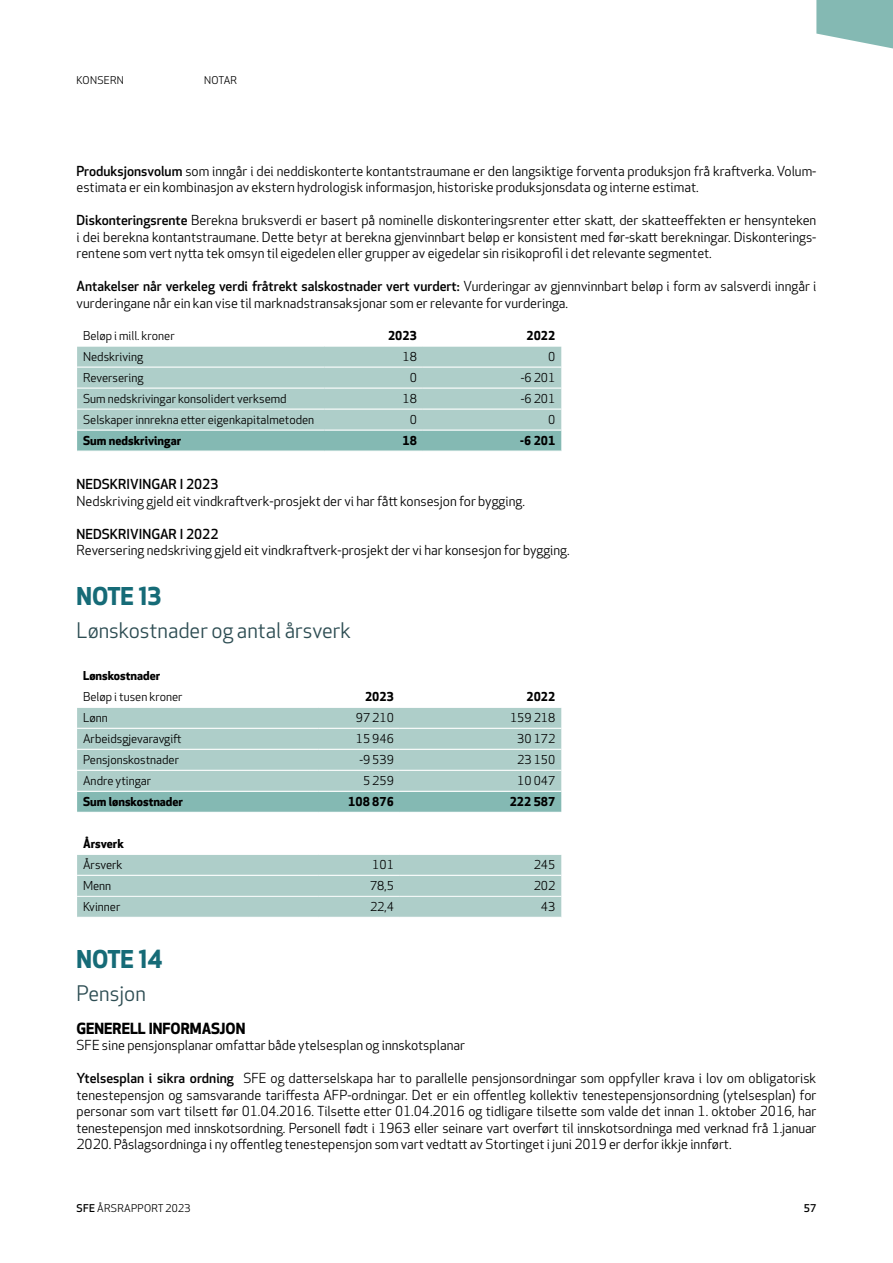
<style>
.page{position:relative;width:893px;height:1263px;background:#fff}
.page>*{position:absolute;margin:0;border:0;box-sizing:border-box;transform-origin:0 0}
.t1{font:700 24px "Apex New";color:#166b77}
.t2{font:21px "Apex New";color:#2d4d53}
.t3{font:700 15px "Apex New";color:#000}
.t4{font:13.5px/16.5px "Apex New";color:#000}
.t5{font:500 13.5px "Apex New";color:#000}
.t6{font:12px "Apex New";color:#000}
.t7{font:700 12px "Apex New";color:#000}
.t8{font:10.5px "Apex New";letter-spacing:.025em;color:#000}
.t9{font:500 10.5px "Apex New";color:#000}
.s1{font-weight:500}
</style>
<div class="page">
<svg style="left:816px;top:0;width:77px;height:49px"></svg>
<svg style="left:77px;top:347px;width:484px;height:104px;background:#a7cbc5"></svg>
<hr style="left:77px;top:367px;width:248px;height:1px;background:#fff">
<hr style="left:325px;top:367px;width:98px;height:1px;background:#fff">
<hr style="left:423px;top:367px;width:138px;height:1px;background:#fff">
<hr style="left:77px;top:388px;width:248px;height:1px;background:#fff">
<hr style="left:325px;top:388px;width:98px;height:1px;background:#fff">
<hr style="left:423px;top:388px;width:138px;height:1px;background:#fff">
<hr style="left:77px;top:409px;width:248px;height:1px;background:#fff">
<hr style="left:325px;top:409px;width:98px;height:1px;background:#fff">
<hr style="left:423px;top:409px;width:138px;height:1px;background:#fff">
<hr style="left:77px;top:430px;width:248px;height:1px;background:#fff">
<hr style="left:325px;top:430px;width:98px;height:1px;background:#fff">
<hr style="left:423px;top:430px;width:138px;height:1px;background:#fff">
<svg style="left:77px;top:708px;width:484px;height:209px;fill:#aecec9"></svg>
<div style="left:77px;top:792px;width:484px;height:20px;background:#84b9b3"></div>
<hr style="left:77px;top:728px;width:242px;height:1px;background:#fff">
<hr style="left:319px;top:728px;width:81px;height:1px;background:#fff">
<hr style="left:400px;top:728px;width:161px;height:1px;background:#fff">
<hr style="left:77px;top:749px;width:242px;height:1px;background:#fff">
<hr style="left:319px;top:749px;width:81px;height:1px;background:#fff">
<hr style="left:400px;top:749px;width:161px;height:1px;background:#fff">
<hr style="left:77px;top:770px;width:242px;height:1px;background:#fff">
<hr style="left:319px;top:770px;width:81px;height:1px;background:#fff">
<hr style="left:400px;top:770px;width:161px;height:1px;background:#fff">
<hr style="left:77px;top:875px;width:242px;height:1px;background:#fff">
<hr style="left:319px;top:875px;width:81px;height:1px;background:#fff">
<hr style="left:400px;top:875px;width:161px;height:1px;background:#fff">
<hr style="left:77px;top:791px;width:242px;height:1px;background:#fff">
<hr style="left:319px;top:791px;width:81px;height:1px;background:#fff">
<hr style="left:400px;top:791px;width:161px;height:1px;background:#fff">
<hr style="left:77px;top:812px;width:242px;height:1px;background:#fff">
<hr style="left:319px;top:812px;width:81px;height:1px;background:#fff">
<hr style="left:400px;top:812px;width:162px;height:1px;background:#fff">
<hr style="left:77px;top:854px;width:242px;height:1px;background:#fff">
<hr style="left:319px;top:854px;width:81px;height:1px;background:#fff">
<hr style="left:400px;top:854px;width:162px;height:1px;background:#fff">
<hr style="left:77px;top:896px;width:242px;height:1px;background:#fff">
<hr style="left:319px;top:896px;width:81px;height:1px;background:#fff">
<hr style="left:400px;top:896px;width:161px;height:1px;background:#fff">
<p class="t8" style="left:77px;top:74px;width:49px">KONSERN</p>
<p class="t8" style="left:204px;top:74px;width:34px">NOTAR</p>
<p class="t4" style="left:77px;top:162px;width:741px"><span class="s1">Produksjonsvolum</span> som inngår i dei neddiskonterte kontantstraumane er den langsiktige forventa produksjon frå kraftverka. Volum&shy;estimata er ein kombinasjon av ekstern hydrologisk informasjon, historiske produksjonsdata og interne estimat.</p>
<p class="t4" style="left:77px;top:212px;width:741px;text-align:justify"><span class="s1">Diskonteringsrente</span> Berekna bruksverdi er basert på nominelle diskonteringsrenter etter skatt, der skatteeffekten er hensynteken i dei berekna kontantstraumane. Dette betyr at berekna gjenvinnbart beløp er konsistent med før-skatt berekningar. Diskonterings&shy;rentene som vert nytta tek omsyn til eigedelen eller grupper av eigedelar sin risikoprofil i det relevante segmentet.</p>
<p class="t4" style="left:77px;top:278px;width:741px"><span class="s1">Antakelser når verkeleg verdi fråtrekt salskostnader vert vurdert:</span> Vurderingar av gjennvinnbart beløp i form av salsverdi inngår i vurderingane når ein kan vise til marknadstransaksjonar som er relevante for vurderinga.</p>
<p class="t6" style="left:83px;top:328px;width:93px">Beløp i mill. kroner</p>
<p class="t7" style="left:388px;top:327px;width:30px">2023</p>
<p class="t7" style="left:526px;top:327px;width:30px">2022</p>
<p class="t6" style="left:83px;top:349px;width:62px">Nedskriving</p>
<p class="t6" style="left:402px;top:349px;width:16px">18</p>
<p class="t6" style="left:548px;top:349px;width:9px">0</p>
<p class="t6" style="left:83px;top:370px;width:62px">Reversering</p>
<p class="t6" style="left:410px;top:370px;width:9px">0</p>
<p class="t6" style="left:521px;top:370px;width:36px">-6 201</p>
<p class="t6" style="left:83px;top:391px;width:205px">Sum nedskrivingar konsolidert verksemd</p>
<p class="t6" style="left:402px;top:391px;width:16px">18</p>
<p class="t6" style="left:521px;top:391px;width:36px">-6 201</p>
<p class="t6" style="left:83px;top:412px;width:233px">Selskaper innrekna etter eigenkapitalmetoden</p>
<p class="t6" style="left:410px;top:412px;width:9px">0</p>
<p class="t6" style="left:548px;top:412px;width:9px">0</p>
<p class="t7" style="left:83px;top:432px;width:99px">Sum nedskrivingar</p>
<p class="t7" style="left:402px;top:432px;width:16px">18</p>
<p class="t7" style="left:520px;top:432px;width:37px">-6 201</p>
<p class="t5" style="left:77px;top:475px;width:143px">NEDSKRIVINGAR I 2023</p>
<p class="t4" style="left:77px;top:492px;width:450px">Nedskriving gjeld eit vindkraftverk-prosjekt der vi har fått konsesjon for bygging.</p>
<p class="t5" style="left:77px;top:525px;width:143px">NEDSKRIVINGAR I 2022</p>
<p class="t4" style="left:77px;top:542px;width:495px">Reversering nedskriving gjeld eit vindkraftverk-prosjekt der vi har konsesjon for bygging.</p>
<h1 class="t1" style="left:77px;top:578px;width:87px">NOTE 13</h1>
<h2 class="t2" style="left:77px;top:617px;width:276px">Lønskostnader og antal årsverk</h2>
<p class="t7" style="left:83px;top:667px;width:79px">Lønskostnader</p>
<p class="t6" style="left:83px;top:689px;width:101px">Beløp i tusen kroner</p>
<p class="t7" style="left:365px;top:688px;width:30px">2023</p>
<p class="t7" style="left:526px;top:688px;width:30px">2022</p>
<p class="t6" style="left:83px;top:710px;width:26px">Lønn</p>
<p class="t6" style="left:356px;top:710px;width:40px">97 210</p>
<p class="t6" style="left:510px;top:710px;width:47px">159 218</p>
<p class="t6" style="left:83px;top:731px;width:100px">Arbeidsgjevaravgift</p>
<p class="t6" style="left:356px;top:731px;width:40px">15 946</p>
<p class="t6" style="left:517px;top:731px;width:40px">30 172</p>
<p class="t6" style="left:83px;top:752px;width:97px">Pensjonskostnader</p>
<p class="t6" style="left:359px;top:752px;width:36px">-9 539</p>
<p class="t6" style="left:517px;top:752px;width:40px">23 150</p>
<p class="t6" style="left:83px;top:773px;width:70px">Andre ytingar</p>
<p class="t6" style="left:363px;top:773px;width:32px">5 259</p>
<p class="t6" style="left:517px;top:773px;width:40px">10 047</p>
<p class="t7" style="left:83px;top:793px;width:101px">Sum lønskostnader</p>
<p class="t7" style="left:348px;top:793px;width:47px">108 876</p>
<p class="t7" style="left:510px;top:793px;width:47px">222 587</p>
<p class="t7" style="left:83px;top:835px;width:42px">Årsverk</p>
<p class="t6" style="left:83px;top:857px;width:41px">Årsverk</p>
<p class="t6" style="left:372px;top:857px;width:23px">101</p>
<p class="t6" style="left:534px;top:857px;width:23px">245</p>
<p class="t6" style="left:83px;top:878px;width:30px">Menn</p>
<p class="t6" style="left:370px;top:878px;width:25px">78,5</p>
<p class="t6" style="left:534px;top:878px;width:23px">202</p>
<p class="t6" style="left:83px;top:899px;width:39px">Kvinner</p>
<p class="t6" style="left:370px;top:899px;width:25px">22,4</p>
<p class="t6" style="left:541px;top:899px;width:16px">43</p>
<h1 class="t1" style="left:77px;top:941px;width:88px">NOTE 14</h1>
<h2 class="t2" style="left:77px;top:980px;width:71px">Pensjon</h2>
<p class="t3" style="left:77px;top:1017px;width:170px">GENERELL INFORMASJON</p>
<p class="t4" style="left:77px;top:1037px;width:390px">SFE sine pensjonsplanar omfattar både ytelsesplan og innskotsplanar</p>
<p class="t4" style="left:77px;top:1070px;width:741px;text-align:justify"><span class="s1">Ytelsesplan i sikra ordning</span> SFE og datterselskapa har to parallelle pensjonsordningar som oppfyller krava i lov om obligatorisk tenestepensjon og samsvarande tariffesta AFP-ordningar. Det er ein offentleg kollektiv tenestepensjonsordning (ytelsesplan) for personar som vart tilsett før 01.04.2016. Tilsette etter 01.04.2016 og tidligare tilsette som valde det innan 1. oktober 2016, har tenestepensjon med innskotsordning. Personell født i 1963 eller seinare vart overført til innskotsordninga med verknad frå 1.januar 2020. Påslagsordninga i ny offentleg tenestepensjon som vart vedtatt av Stortinget i juni 2019 er derfor ikkje innført.</p>
<p class="t8" style="left:77px;top:1202px;width:115px"><span class="s1">SFE</span> ÅRSRAPPORT 2023</p>
<p class="t9" style="left:804px;top:1201px;width:14px">57</p>
</div>
